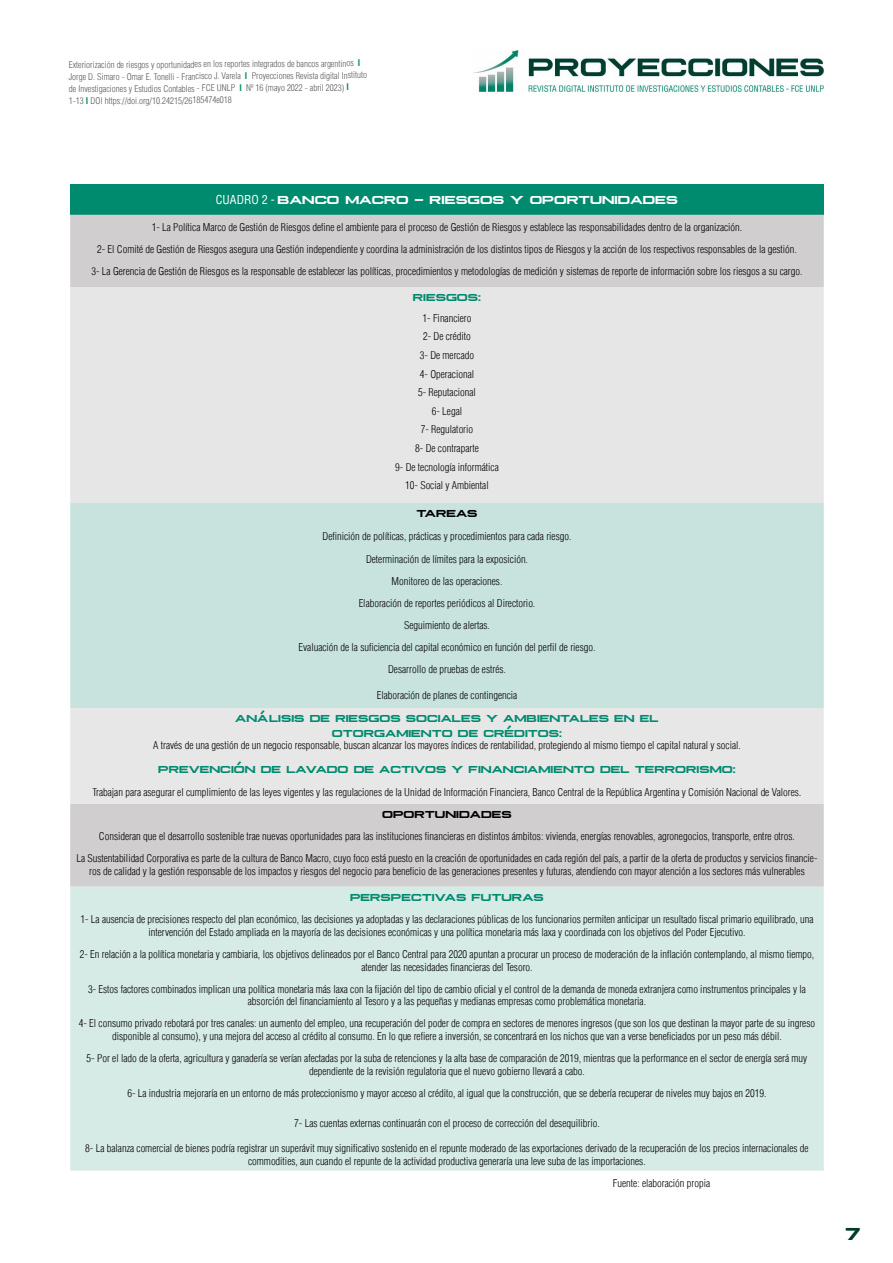
<style>
.page{position:relative;width:893px;height:1263px;background:#fff}
.page>*{position:absolute;margin:0;border:0;box-sizing:border-box;transform-origin:0 0}
.t1{font:700 18px "Plateia";color:#003c28}
.t2{font:700 12px "Plateia";color:#fff}
.t3{font:10.5px/22px "Switzerland Cond Light";color:#000;text-align:center}
.t4{font:700 10.5px/14.4px "Plateia";color:#008b6f;text-align:center}
.t5{font:700 10.5px "Plateia";color:#000}
.t6{font:9px/12.1px "Switzerland Cond Light";letter-spacing:-.01em;color:#58595b}
.s1{font-family:"Switzerland";font-weight:700;font-stretch:condensed;color:#008b6f}
.s2{font-family:"Switzerland Condensed";font-weight:400}
.s3{font-size:12px}
</style>
<div class="page">
<img style="left:473px;top:50px;width:351px;height:42px">
<div style="left:70px;top:184px;width:754px;height:31px;background:#008b6f"></div>
<div style="left:70px;top:215px;width:754px;height:672px;background:#d0cece"></div>
<div style="left:70px;top:287px;width:754px;height:216px;background:#e7e6e6"></div>
<div style="left:70px;top:503px;width:754px;height:205px;background:#c8e3dd"></div>
<div style="left:70px;top:708px;width:754px;height:96px;background:#e8e7e7"></div>
<div style="left:70px;top:887px;width:754px;height:283px;background:#d6eae6"></div>
<p class="t6" style="left:69px;top:58px;width:300px">Exteriorización de riesgos y oportunidades en los reportes integrados de bancos argentinos <span class="s1">I </span>Jorge D. Simaro - Omar E. Tonelli - Francisco J. Varela <span class="s1">I</span> Proyecciones Revista digital Instituto de Investigaciones y Estudios Contables - FCE UNLP <span class="s1">I</span> Nº 16 (mayo 2022 - abril 2023) <span class="s1">I<br></span>1-13 <span class="s1">I</span> DOI https://doi.org/10.24215/26185474e018</p>
<p class="t2" style="left:216px;top:193px;width:463px"><span class="s2">CUADRO 2 -</span> BANCO MACRO - RIESGOS Y OPORTUNIDADES</p>
<p class="t3" style="left:91px;top:216px;width:713px">1- La Política Marco de Gestión de Riesgos define el ambiente para el proceso de Gestión de Riesgos y establece las responsabilidades dentro de la organización.<br>2- El Comité de Gestión de Riesgos asegura una Gestión independiente y coordina la administración de los distintos tipos de Riesgos y la acción de los respectivos responsables de la gestión.<br>3- La Gerencia de Gestión de Riesgos es la responsable de establecer las políticas, procedimientos y metodologías de medición y sistemas de reporte de información sobre los riesgos a su cargo.</p>
<p class="t4" style="left:413px;top:291px;width:70px">RIESGOS:</p>
<p class="t3" style="left:395px;top:308px;width:105px;line-height:18.6px">1- Financiero<br>2- De crédito<br>3- De mercado<br>4- Operacional<br>5- Reputacional<br>6- Legal<br>7- Regulatorio<br>8- De contraparte<br>9- De tecnología informática<br>10- Social y Ambiental</p>
<p class="t5" style="left:416px;top:507px;width:63px">TAREAS</p>
<p class="t3" style="left:299px;top:525px;width:298px">Definición de políticas, prácticas y procedimientos para cada riesgo.<br>Determinación de límites para la exposición.<br>Monitoreo de las operaciones.<br>Elaboración de reportes periódicos al Directorio.<br>Seguimiento de alertas.<br>Evaluación de la suficiencia del capital económico en función del perfil de riesgo.<br>Desarrollo de pruebas de estrés.</p>
<p class="t3" style="left:377px;top:684px;width:142px">Elaboración de planes de contingencia</p>
<p class="t4" style="left:235px;top:712px;width:425px">ANÁLISIS DE RIESGOS SOCIALES Y AMBIENTALES EN EL<br>OTORGAMIENTO DE CRÉDITOS:</p>
<p class="t3" style="left:153px;top:734px;width:589px">A través de una gestión de un negocio responsable, buscan alcanzar los mayores índices de rentabilidad, protegiendo al mismo tiempo el capital natural y social.</p>
<p class="t4" style="left:158px;top:762px;width:579px">PREVENCIÓN DE LAVADO DE ACTIVOS Y FINANCIAMIENTO DEL TERRORISMO:</p>
<p class="t3" style="left:92px;top:781px;width:711px">Trabajan para asegurar el cumplimiento de las leyes vigentes y las regulaciones de la Unidad de Información Financiera, Banco Central de la República Argentina y Comisión Nacional de Valores<span class="s3">.</span></p>
<p class="t5" style="left:382px;top:808px;width:131px">OPORTUNIDADES</p>
<p class="t3" style="left:76px;top:825px;width:743px">Consideran que el desarrollo sostenible trae nuevas oportunidades para las instituciones financieras en distintos ámbitos: vivienda, energías renovables, agronegocios, transporte, entre otros.<br>La Sustentabilidad Corporativa es parte de la cultura de Banco Macro, cuyo foco está puesto en la creación de oportunidades en cada región del país, a partir de la oferta de productos y servicios financie-</p>
<p class="t3" style="left:89px;top:860px;width:717px">ros de calidad y la gestión responsable de los impactos y riesgos del negocio para beneficio de las generaciones presentes y futuras, atendiendo con mayor atención a los sectores más vulnerables</p>
<p class="t4" style="left:350px;top:890px;width:195px">PERSPECTIVAS FUTURAS</p>
<p class="t3" style="left:80px;top:913px;width:734px;line-height:12.6px">1- La ausencia de precisiones respecto del plan económico, las decisiones ya adoptadas y las declaraciones públicas de los funcionarios permiten anticipar un resultado fiscal primario equilibrado, una intervención del Estado ampliada en la mayoría de las decisiones económicas y una política monetaria más laxa y coordinada con los objetivos del Poder Ejecutivo.</p>
<p class="t3" style="left:80px;top:948px;width:736px;line-height:12.6px">2- En relación a la política monetaria y cambiaria, los objetivos delineados por el Banco Central para 2020 apuntan a procurar un proceso de moderación de la inflación contemplando, al mismo tiempo, atender las necesidades financieras del Tesoro.</p>
<p class="t3" style="left:88px;top:982px;width:719px;line-height:12.6px">3- Estos factores combinados implican una política monetaria más laxa con la fijación del tipo de cambio oficial y el control de la demanda de moneda extranjera como instrumentos principales y la absorción del financiamiento al Tesoro y a las pequeñas y medianas empresas como problemática monetaria.</p>
<p class="t3" style="left:79px;top:1017px;width:738px;line-height:12.6px">4- El consumo privado rebotará por tres canales: un aumento del empleo, una recuperación del poder de compra en sectores de menores ingresos (que son los que destinan la mayor parte de su ingreso disponible al consumo), y una mejora del acceso al crédito al consumo. En lo que refiere a inversión, se concentrará en los nichos que van a verse beneficiados por un peso más débil.</p>
<p class="t3" style="left:87px;top:1052px;width:722px;line-height:12.6px">5- Por el lado de la oferta, agricultura y ganadería se verían afectadas por la suba de retenciones y la alta base de comparación de 2019, mientras que la performance en el sector de energía será muy dependiente de la revisión regulatoria que el nuevo gobierno llevará a cabo.</p>
<p class="t3" style="left:127px;top:1082px;width:641px">6- La industria mejoraría en un entorno de más proteccionismo y mayor acceso al crédito, al igual que la construcción, que se debería recuperar de niveles muy bajos en 2019.</p>
<p class="t3" style="left:294px;top:1112px;width:307px">7- Las cuentas externas continuarán con el proceso de corrección del desequilibrio.</p>
<p class="t3" style="left:85px;top:1142px;width:725px;line-height:12.6px">8- La balanza comercial de bienes podría registrar un superávit muy significativo sostenido en el repunte moderado de las exportaciones derivado de la recuperación de los precios internacionales de commodities, aun cuando el repunte de la actividad productiva generaría una leve suba de las importaciones.</p>
<p class="t3" style="left:613px;top:1171px;width:99px">Fuente: elaboración propia</p>
<h1 class="t1" style="left:845px;top:1223px;width:17px">7</h1>
</div>
